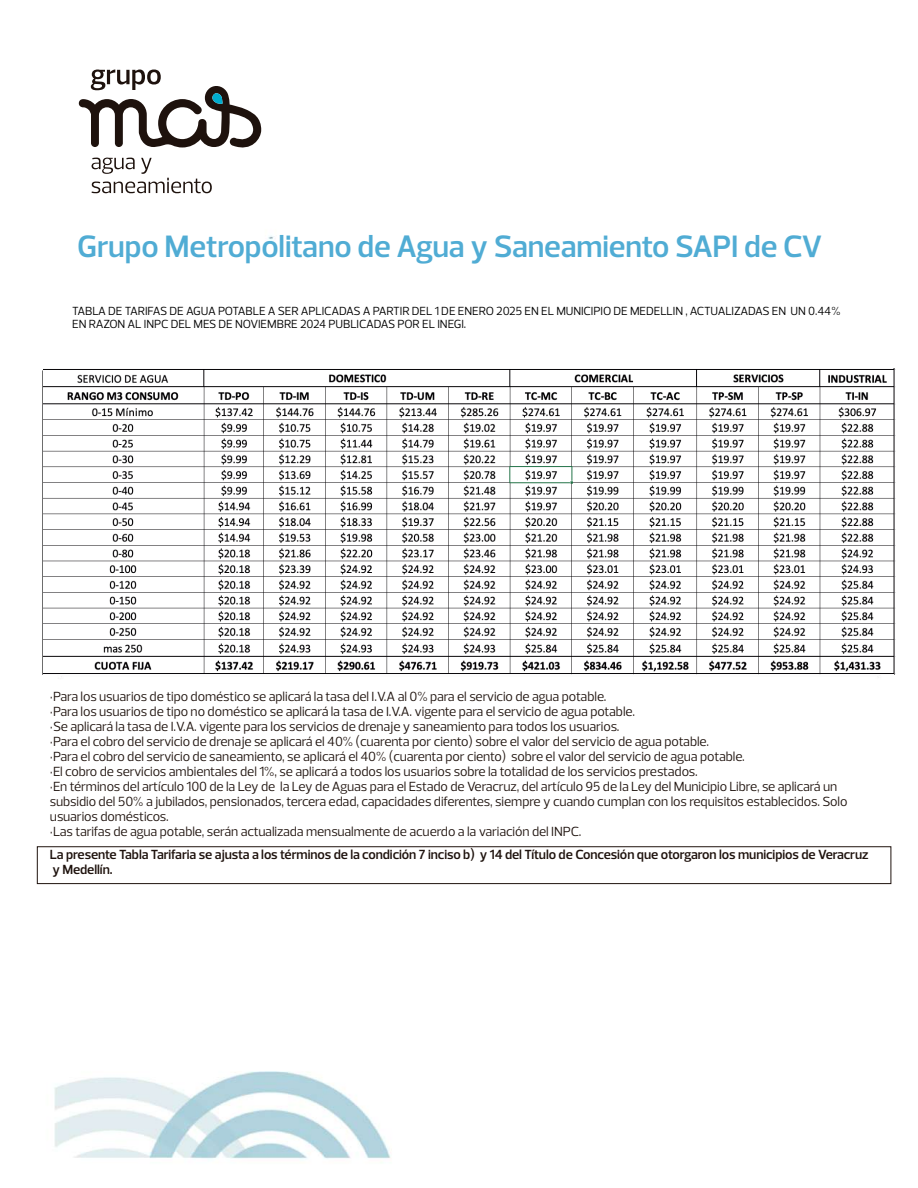
<style>
.page{position:relative;width:918px;height:1188px;background:#fff}
.page>*{position:absolute;margin:0;border:0;box-sizing:border-box;transform-origin:0 0}
.t1{font:700 31.5px "Grupo MAS Sans";letter-spacing:-.005em;color:#50acd4}
.t2{font:13.5px/15px "Grupo MAS Sans";letter-spacing:-.005em;color:#1e120d}
.t3{font:700 13.5px/15px "Grupo MAS Sans";letter-spacing:-.005em;color:#1e120d}
.t4{font:12px/13.5px "Grupo MAS Sans";letter-spacing:-.015em;color:#000}
</style>
<div class="page">
<img style="left:36px;top:185px;width:856px;height:975px">
<div style="left:46px;top:360px;width:872px;height:314px;background:#fff"></div>
<svg style="left:92px;top:158px;width:120px;height:35px"></svg>
<svg style="left:79px;top:70px;width:183px;height:78px"></svg>
<img style="left:43px;top:368px;width:852px;height:306px">
<div style="left:54px;top:708px;width:832px;height:228px;background:#fff"></div>
<div style="left:37px;top:846px;width:854px;height:38px;border:1px solid #1e120d"></div>
<h1 class="t1" style="left:77px;top:227px;width:747px">Grupo Metropolitano de Agua y Saneamiento SAPI de CV</h1>
<p class="t4" style="left:72px;top:304px;width:770px">TABLA DE TARIFAS DE AGUA POTABLE A SER APLICADAS A PARTIR DEL 1 DE ENERO 2025 EN EL MUNICIPIO DE MEDELLIN , ACTUALIZADAS EN UN 0.44%<br>EN RAZON AL INPC DEL MES DE NOVIEMBRE 2024 PUBLICADAS POR EL INEGI.</p>
<p class="t2" style="left:50px;top:689px;width:799px">∙Para los usuarios de tipo doméstico se aplicará la tasa del I.V.A al 0% para el servicio de agua potable.<br>∙Para los usuarios de tipo no doméstico se aplicará la tasa de I.V.A. vigente para el servicio de agua potable.<br>∙Se aplicará la tasa de I.V.A. vigente para los servicios de drenaje y saneamiento para todos los usuarios.<br>∙Para el cobro del servicio de drenaje se aplicará el 40% (cuarenta por ciento) sobre el valor del servicio de agua potable.<br>∙Para el cobro del servicio de saneamiento, se aplicará el 40% (cuarenta por ciento) sobre el valor del servicio de agua potable.<br>∙El cobro de servicios ambientales del 1%, se aplicará a todos los usuarios sobre la totalidad de los servicios prestados.<br>∙En términos del artículo 100 de la Ley de la Ley de Aguas para el Estado de Veracruz, del artículo 95 de la Ley del Municipio Libre, se aplicará un subsidio del 50% a jubilados, pensionados, tercera edad, capacidades diferentes, siempre y cuando cumplan con los requisitos establecidos. Solo usuarios domésticos.<br>∙Las tarifas de agua potable, serán actualizada mensualmente de acuerdo a la variación del INPC.</p>
<p class="t3" style="left:50px;top:847px;width:820px">La presente Tabla Tarifaria se ajusta a los términos de la condición 7 inciso b) y 14 del Título de Concesión que otorgaron los municipios de Veracruz y Medellín.</p>
</div>
